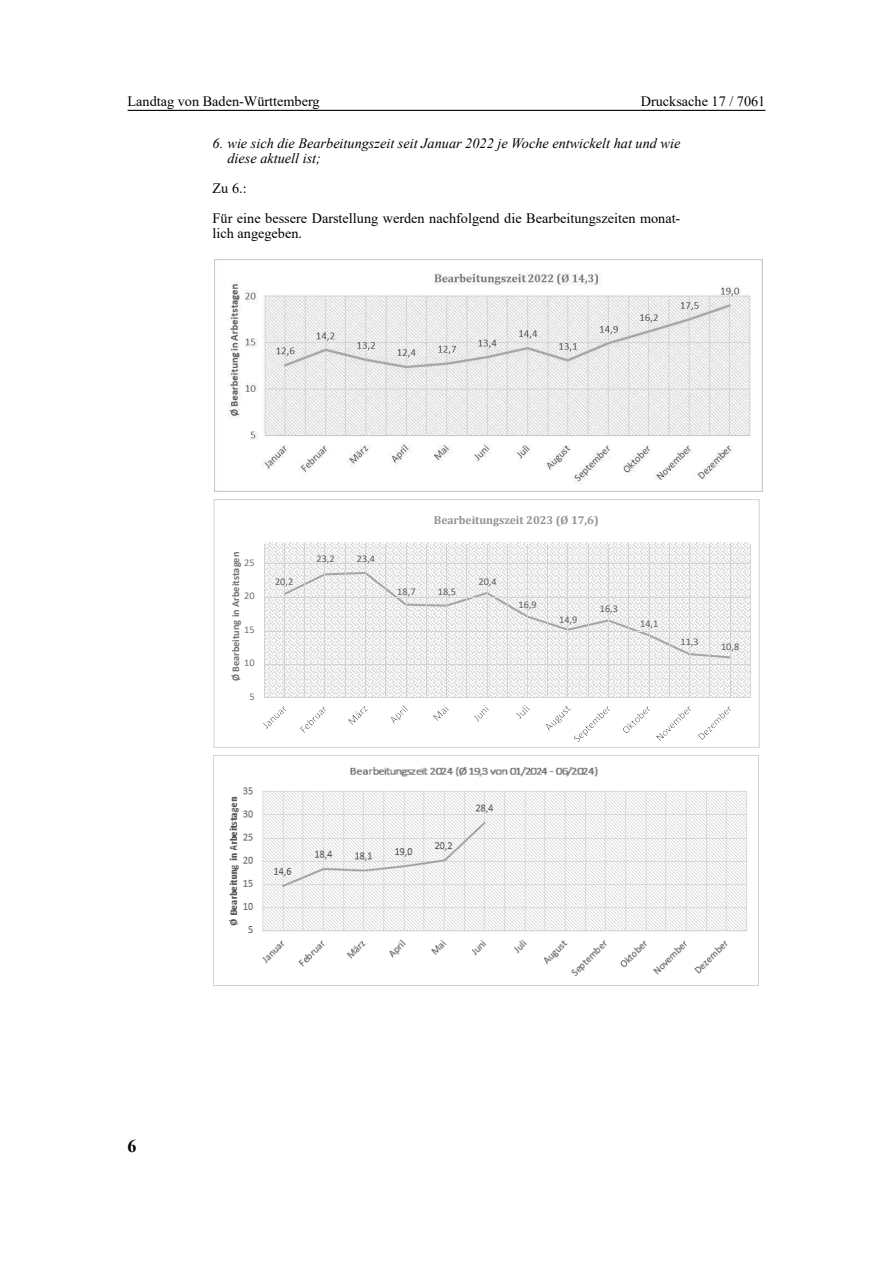
<style>
.page{position:relative;width:893px;height:1263px;background:#fff}
.page>*{position:absolute;margin:0;border:0;box-sizing:border-box;transform-origin:0 0}
.t1{font:700 18px "Times New Roman";color:#000}
.P-Grundtext{font:14.25px/15px "Times New Roman";color:#000}
.H3-Über-kursiv{font:italic 14.25px/15px "Times New Roman";color:#000}
.t2{font:700 11.4px "Cambria";color:#919191}
.t3{font:10.35px "Calibri";color:#5e5e5e}
.t4{font:700 10.35px "Calibri";color:#717171}
.t5{font:10.35px "Calibri";color:#717171}
</style>
<div class="page">
<hr style="left:128px;top:110px;width:637px;height:1px;background:#000">
<img style="left:265px;top:542px;width:485px;height:154px">
<img style="left:264px;top:706px;width:21px;height:23px">
<img style="left:300px;top:706px;width:26px;height:26px">
<img style="left:349px;top:707px;width:18px;height:17px">
<img style="left:434px;top:705px;width:14px;height:15px">
<img style="left:392px;top:705px;width:16px;height:18px">
<img style="left:474px;top:705px;width:15px;height:16px">
<img style="left:517px;top:705px;width:12px;height:14px">
<img style="left:547px;top:706px;width:23px;height:24px">
<img style="left:574px;top:706px;width:35px;height:36px">
<img style="left:624px;top:706px;width:26px;height:27px">
<img style="left:657px;top:706px;width:33px;height:34px">
<img style="left:698px;top:706px;width:33px;height:33px">
<div style="left:214px;top:499px;width:546px;height:249px;border:1px solid #d3d3d3"></div>
<svg style="left:264px;top:544px;width:487px;height:20px"></svg>
<hr style="left:264px;top:564px;width:1px;height:33px;background:#d3d3d3">
<hr style="left:284px;top:564px;width:1px;height:33px;background:#d3d3d3">
<hr style="left:304px;top:564px;width:1px;height:33px;background:#d3d3d3">
<hr style="left:325px;top:564px;width:1px;height:33px;background:#d3d3d3">
<hr style="left:345px;top:564px;width:1px;height:33px;background:#d3d3d3">
<hr style="left:365px;top:564px;width:1px;height:33px;background:#d3d3d3">
<hr style="left:385px;top:564px;width:1px;height:33px;background:#d3d3d3">
<hr style="left:406px;top:564px;width:1px;height:33px;background:#d3d3d3">
<hr style="left:426px;top:564px;width:1px;height:33px;background:#d3d3d3">
<hr style="left:446px;top:564px;width:1px;height:33px;background:#d3d3d3">
<hr style="left:466px;top:564px;width:1px;height:33px;background:#d3d3d3">
<hr style="left:487px;top:564px;width:1px;height:33px;background:#d3d3d3">
<hr style="left:507px;top:564px;width:1px;height:33px;background:#d3d3d3">
<hr style="left:527px;top:564px;width:1px;height:33px;background:#d3d3d3">
<hr style="left:547px;top:564px;width:1px;height:33px;background:#d3d3d3">
<hr style="left:568px;top:564px;width:1px;height:33px;background:#d3d3d3">
<hr style="left:588px;top:564px;width:1px;height:33px;background:#d3d3d3">
<hr style="left:608px;top:564px;width:1px;height:33px;background:#d3d3d3">
<hr style="left:628px;top:564px;width:1px;height:33px;background:#d3d3d3">
<hr style="left:649px;top:564px;width:1px;height:33px;background:#d3d3d3">
<hr style="left:669px;top:564px;width:1px;height:33px;background:#d3d3d3">
<hr style="left:689px;top:564px;width:1px;height:33px;background:#d3d3d3">
<hr style="left:709px;top:564px;width:1px;height:33px;background:#d3d3d3">
<hr style="left:730px;top:564px;width:1px;height:33px;background:#d3d3d3">
<hr style="left:750px;top:564px;width:1px;height:33px;background:#d3d3d3">
<svg style="left:264px;top:571px;width:487px;height:94px"></svg>
<hr style="left:264px;top:665px;width:1px;height:32px;background:#d3d3d3">
<hr style="left:284px;top:665px;width:1px;height:32px;background:#d3d3d3">
<hr style="left:304px;top:665px;width:1px;height:32px;background:#d3d3d3">
<hr style="left:325px;top:665px;width:1px;height:32px;background:#d3d3d3">
<hr style="left:345px;top:665px;width:1px;height:32px;background:#d3d3d3">
<hr style="left:365px;top:665px;width:1px;height:32px;background:#d3d3d3">
<hr style="left:385px;top:665px;width:1px;height:32px;background:#d3d3d3">
<hr style="left:406px;top:665px;width:1px;height:32px;background:#d3d3d3">
<hr style="left:426px;top:665px;width:1px;height:32px;background:#d3d3d3">
<hr style="left:446px;top:665px;width:1px;height:32px;background:#d3d3d3">
<hr style="left:466px;top:665px;width:1px;height:32px;background:#d3d3d3">
<hr style="left:487px;top:665px;width:1px;height:32px;background:#d3d3d3">
<hr style="left:507px;top:665px;width:1px;height:32px;background:#d3d3d3">
<hr style="left:527px;top:665px;width:1px;height:32px;background:#d3d3d3">
<hr style="left:547px;top:665px;width:1px;height:32px;background:#d3d3d3">
<hr style="left:568px;top:665px;width:1px;height:32px;background:#d3d3d3">
<hr style="left:588px;top:665px;width:1px;height:32px;background:#d3d3d3">
<hr style="left:608px;top:665px;width:1px;height:32px;background:#d3d3d3">
<hr style="left:628px;top:665px;width:1px;height:32px;background:#d3d3d3">
<hr style="left:649px;top:665px;width:1px;height:32px;background:#d3d3d3">
<hr style="left:669px;top:665px;width:1px;height:32px;background:#d3d3d3">
<hr style="left:689px;top:665px;width:1px;height:32px;background:#d3d3d3">
<hr style="left:709px;top:665px;width:1px;height:32px;background:#d3d3d3">
<hr style="left:730px;top:665px;width:1px;height:32px;background:#d3d3d3">
<hr style="left:750px;top:665px;width:1px;height:32px;background:#d3d3d3">
<svg style="left:264px;top:697px;width:487px;height:1px"></svg>
<img style="left:214px;top:260px;width:548px;height:231px">
<img style="left:228px;top:756px;width:531px;height:229px">
<p class="P-Grundtext" style="left:128px;top:93px;width:194px">Landtag von Baden-Württemberg</p>
<p class="P-Grundtext" style="left:641px;top:93px;width:126px">Drucksache 17 / 7061</p>
<h3 class="H3-Über-kursiv" style="left:227px;top:135px;width:454px;text-indent:-15px">6. wie sich die Bearbeitungszeit seit Januar 2022 je Woche entwickelt hat und wie diese aktuell ist;</h3>
<p class="P-Grundtext" style="left:213px;top:180px;width:36px">Zu 6.:</p>
<p class="P-Grundtext" style="left:213px;top:210px;width:469px">Für eine bessere Darstellung werden nachfolgend die Bearbeitungszeiten monat&shy;lich angegeben.</p>
<p class="t4" style="left:228px;top:681px;width:131px;rotate:-90deg">Ø Bearbeitung in Arbeitstagen</p>
<p class="t5" style="left:244px;top:555px;width:12px">25</p>
<p class="t5" style="left:244px;top:589px;width:12px">20</p>
<p class="t5" style="left:244px;top:622px;width:12px">15</p>
<p class="t5" style="left:244px;top:655px;width:12px">10</p>
<p class="t5" style="left:249px;top:689px;width:7px">5</p>
<p class="t3" style="left:275px;top:574px;width:20px">20,2</p>
<p class="t3" style="left:316px;top:551px;width:20px">23,2</p>
<p class="t3" style="left:357px;top:551px;width:20px">23,4</p>
<p class="t2" style="left:434px;top:512px;width:166px">Bearbeitungszeit 2023 (Ø 17,6)</p>
<p class="t3" style="left:397px;top:584px;width:20px">18,7</p>
<p class="t3" style="left:438px;top:584px;width:20px">18,5</p>
<p class="t3" style="left:478px;top:575px;width:20px">20,4</p>
<p class="t3" style="left:518px;top:597px;width:20px">16,9</p>
<p class="t3" style="left:559px;top:612px;width:20px">14,9</p>
<p class="t3" style="left:600px;top:601px;width:20px">16,3</p>
<p class="t3" style="left:640px;top:616px;width:20px">14,1</p>
<p class="t3" style="left:680px;top:635px;width:20px">11,3</p>
<p class="t3" style="left:721px;top:639px;width:20px">10,8</p>
<p class="t1" style="left:128px;top:1133px;width:10px">6</p>
</div>
